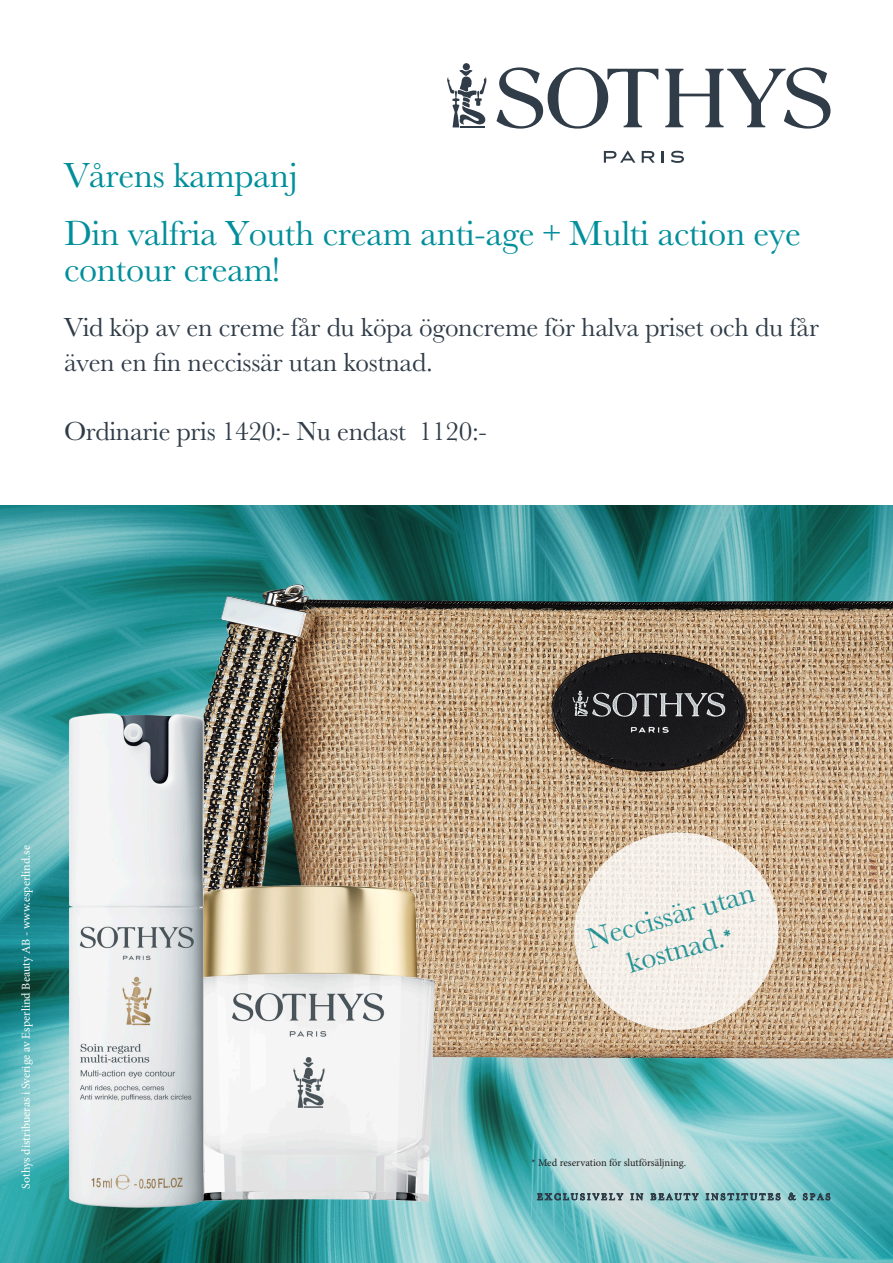
<style>
.page{position:relative;width:893px;height:1263px;background:#fff}
.page>*{position:absolute;margin:0;border:0;box-sizing:border-box;transform-origin:0 0}
.t1{font:36px/57.3px "Baskerville URW";letter-spacing:-.01em;color:#008f9b}
.t2{font:30px/34.5px "Baskerville URW";color:#008f9b;text-align:center}
.t3{font:27px/34.5px "Baskerville URW";letter-spacing:-.01em;color:#303c48}
.t4{font:12px "Minion Pro";color:#fff}
.t5{font:10.5px "Minion Pro";color:#231f20}
.s1{font-family:"Nolan";font-weight:700;font-size:18px}
</style>
<div class="page">
<img style="left:0;top:505px;width:893px;height:758px">
<img style="left:99px;top:527px;width:794px;height:611px">
<img style="left:169px;top:863px;width:279px;height:362px">
<img style="left:61px;top:619px;width:153px;height:593px">
<svg style="left:642px;top:151px;width:13px;height:12px"></svg>
<div style="left:463px;top:63px;width:7px;height:7px;background:#303c48;border-radius:50%"></div>
<svg style="left:447px;top:70px;width:39px;height:57px"></svg>
<svg style="left:665px;top:67px;width:165px;height:62px"></svg>
<svg style="left:496px;top:67px;width:162px;height:62px"></svg>
<svg style="left:604px;top:150px;width:31px;height:13px"></svg>
<svg style="left:662px;top:151px;width:2px;height:12px"></svg>
<svg style="left:671px;top:151px;width:13px;height:12px"></svg>
<svg style="left:537px;top:1193px;width:86px;height:7px"></svg>
<svg style="left:630px;top:1193px;width:13px;height:7px"></svg>
<svg style="left:651px;top:1193px;width:48px;height:7px"></svg>
<svg style="left:706px;top:1193px;width:74px;height:7px"></svg>
<svg style="left:788px;top:1193px;width:8px;height:7px"></svg>
<svg style="left:803px;top:1193px;width:27px;height:7px"></svg>
<svg style="left:563px;top:821px;width:227px;height:220px;background:#e3d5c5"></svg>
<h1 class="t1" style="left:64px;top:147px;width:738px">Vårens kampanj<br>Din valfria Youth cream anti-age + Multi action eye</h1>
<h1 class="t1" style="left:64px;top:241px;width:218px">contour cream!</h1>
<p class="t3" style="left:64px;top:310px;width:756px">Vid köp av en creme får du köpa ögoncreme för halva priset och du får även en fin neccissär utan kostnad.</p>
<p class="t3" style="left:64px;top:414px;width:424px">Ordinarie pris 1420:- Nu endast 1120:-</p>
<p class="t4" style="left:18px;top:1189px;width:345px;rotate:-90deg">Sothys distribueras i Sverige av Esperlind Beauty AB - www.esperlind.se</p>
<p class="t2" style="left:583px;top:923px;width:175px;rotate:-16deg">Neccissär utan kostnad.<span class="s1">*</span></p>
<p class="t5" style="left:531px;top:1156px;width:156px">* Med reservation för slutförsäljning.</p>
</div>
